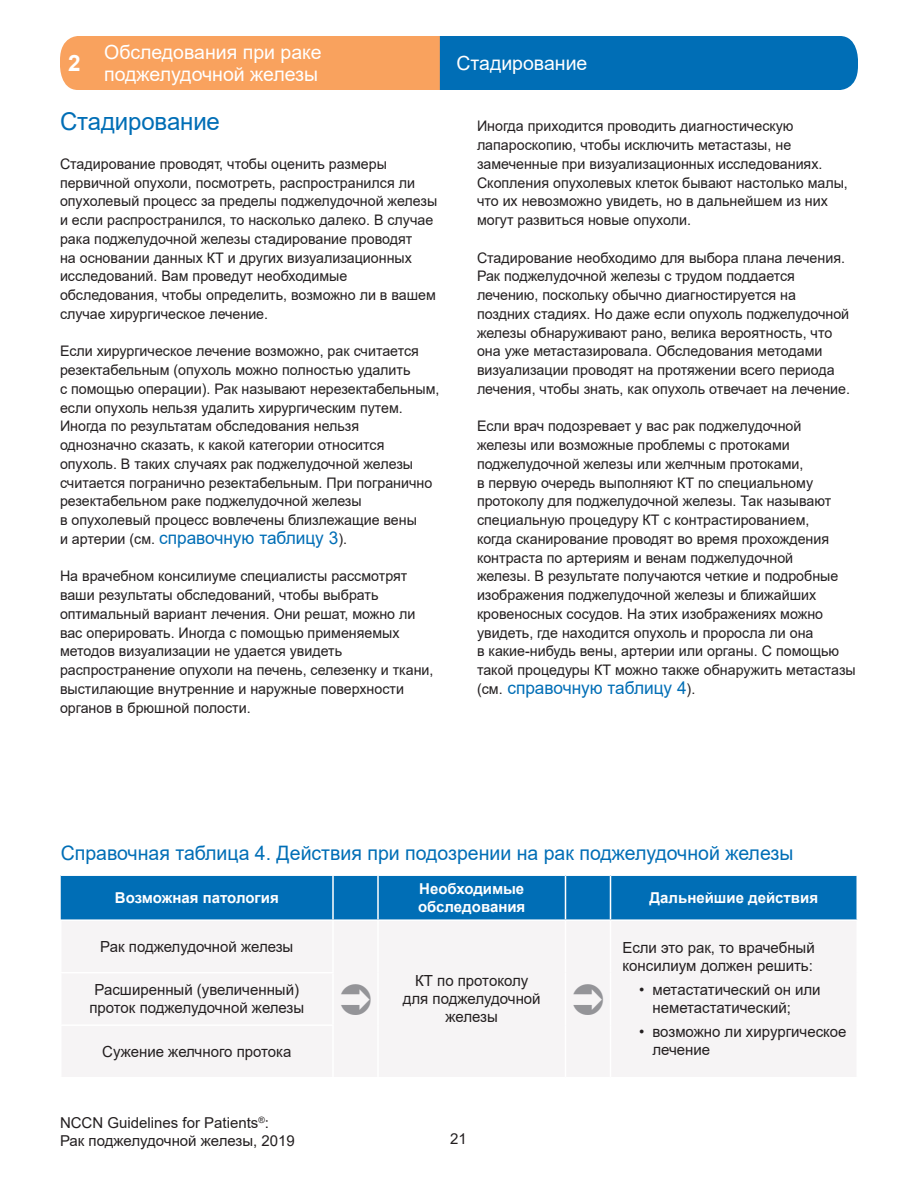
<style>
.page{position:relative;width:918px;height:1188px;background:#fff}
.page>*{position:absolute;margin:0;border:0;box-sizing:border-box;transform-origin:0 0}
.h1_Chapter_2{font:24.45px "Arial";letter-spacing:-.005em;color:#006eb6}
.t1{font:700 22.5px "Arial";color:#fff}
.Guide_title{font:19.95px "Arial";color:#006eb6}
.t2{font:19.5px/22.5px "Arial";color:#fff}
.Body_text{font:17.55px "Arial";color:#006eb6}
.Guide_text{font:15.3px/18px "Arial";color:#231f20}
.Guide_column_head{font:700 15px/18px "Arial";color:#fff}
.t3{font:15px/18px "Arial";color:#231f20}
.Body_text-2{font:14.55px/18.8px "Arial";color:#231f20}
.s1{font-size:14.55px;color:#231f20}
</style>
<div class="page">
<svg style="left:60px;top:36px;width:798px;height:54px;background:#77878d"></svg>
<div style="left:61px;top:876px;width:795px;height:43px;background:#006eb6"></div>
<div style="left:62px;top:921px;width:794px;height:156px;background:#f6f4f5"></div>
<hr style="left:332px;top:921px;width:2px;height:51px;background:#fff">
<hr style="left:377px;top:921px;width:2px;height:52px;background:#fff">
<hr style="left:565px;top:921px;width:1px;height:52px;background:#fff">
<hr style="left:610px;top:921px;width:1px;height:52px;background:#fff">
<hr style="left:60px;top:972px;width:274px;height:1px;background:#fff">
<hr style="left:332px;top:973px;width:2px;height:51px;background:#fff">
<hr style="left:377px;top:973px;width:2px;height:52px;background:#fff">
<hr style="left:565px;top:973px;width:1px;height:52px;background:#fff">
<hr style="left:610px;top:973px;width:1px;height:52px;background:#fff">
<hr style="left:60px;top:1024px;width:274px;height:2px;background:#fff">
<hr style="left:332px;top:1026px;width:2px;height:51px;background:#fff">
<hr style="left:377px;top:1025px;width:2px;height:52px;background:#fff">
<hr style="left:565px;top:1025px;width:1px;height:52px;background:#fff">
<hr style="left:610px;top:1025px;width:1px;height:52px;background:#fff">
<hr style="left:332px;top:876px;width:2px;height:43px;background:#fff">
<hr style="left:377px;top:876px;width:2px;height:43px;background:#fff">
<hr style="left:565px;top:876px;width:1px;height:43px;background:#fff">
<hr style="left:610px;top:876px;width:1px;height:43px;background:#fff">
<svg style="left:341px;top:984px;width:30px;height:31px"></svg>
<svg style="left:574px;top:984px;width:29px;height:31px"></svg>
<p class="t1" style="left:68px;top:47px;width:14px">2</p>
<p class="t2" style="left:104px;top:41px;width:219px">Обследования при раке поджелудочной железы</p>
<p class="t2" style="left:456px;top:52px;width:133px">Стадирование</p>
<h1 class="h1_Chapter_2" style="left:60px;top:105px;width:162px">Стадирование</h1>
<p class="Body_text-2" style="left:60px;top:154px;width:379px">Стадирование проводят, чтобы оценить размеры первичной опухоли, посмотреть, распространился ли опухолевый процесс за пределы поджелудочной железы и если распространился, то насколько далеко. В случае рака поджелудочной железы стадирование проводят<br>на основании данных КТ и других визуализационных исследований. Вам проведут необходимые обследования, чтобы определить, возможно ли в вашем случае хирургическое лечение.</p>
<p class="Body_text-2" style="left:60px;top:342px;width:381px">Если хирургическое лечение возможно, рак считается резектабельным (опухоль можно полностью удалить<br>с помощью операции). Рак называют нерезектабельным, если опухоль нельзя удалить хирургическим путем.<br>Иногда по результатам обследования нельзя однозначно сказать, к какой категории относится опухоль. В таких случаях рак поджелудочной железы считается погранично резектабельным. При погранично резектабельном раке поджелудочной железы<br>в опухолевый процесс вовлечены близлежащие вены</p>
<p class="Body_text" style="left:60px;top:525px;width:289px"><span class="s1">и артерии (см.</span> справочную таблицу 3<span class="s1">).</span></p>
<p class="Body_text-2" style="left:60px;top:567px;width:375px">На врачебном консилиуме специалисты рассмотрят ваши результаты обследований, чтобы выбрать оптимальный вариант лечения. Они решат, можно ли вас оперировать. Иногда с помощью применяемых методов визуализации не удается увидеть распространение опухоли на печень, селезенку и ткани, выстилающие внутренние и наружные поверхности органов в брюшной полости.</p>
<p class="Body_text-2" style="left:477px;top:117px;width:372px">Иногда приходится проводить диагностическую лапароскопию, чтобы исключить метастазы, не замеченные при визуализационных исследованиях.<br>Скопления опухолевых клеток бывают настолько малы, что их невозможно увидеть, но в дальнейшем из них могут развиться новые опухоли.</p>
<p class="Body_text-2" style="left:477px;top:248px;width:375px">Стадирование необходимо для выбора плана лечения.<br>Рак поджелудочной железы с трудом поддается лечению, поскольку обычно диагностируется на поздних стадиях. Но даже если опухоль поджелудочной железы обнаруживают рано, велика вероятность, что она уже метастазировала. Обследования методами визуализации проводят на протяжении всего периода лечения, чтобы знать, как опухоль отвечает на лечение.</p>
<p class="Body_text-2" style="left:477px;top:417px;width:380px">Если врач подозревает у вас рак поджелудочной<br>железы или возможные проблемы с протоками поджелудочной железы или желчным протоками,<br>в первую очередь выполняют КТ по специальному протоколу для поджелудочной железы. Так называют специальную процедуру КТ с контрастированием,<br>когда сканирование проводят во время прохождения контраста по артериям и венам поджелудочной<br>железы. В результате получаются четкие и подробные изображения поджелудочной железы и ближайших кровеносных сосудов. На этих изображениях можно увидеть, где находится опухоль и проросла ли она<br>в какие‑нибудь вены, артерии или органы. С помощью такой процедуры КТ можно также обнаружить метастазы</p>
<p class="Body_text" style="left:477px;top:675px;width:220px"><span class="s1">(см.</span> справочную таблицу 4<span class="s1">).</span></p>
<p class="Guide_title" style="left:61px;top:839px;width:734px">Справочная таблица 4. Действия при подозрении на рак поджелудочной железы</p>
<p class="Guide_column_head" style="left:115px;top:889px;width:165px">Возможная патология</p>
<p class="Guide_column_head" style="left:418px;top:880px;width:109px">Необходимые обследования</p>
<p class="Guide_column_head" style="left:650px;top:889px;width:170px">Дальнейшие действия</p>
<p class="Guide_text" style="left:100px;top:937px;width:195px">Рак поджелудочной железы</p>
<p class="Guide_text" style="left:403px;top:972px;width:139px;text-align:center">КТ по протоколу для поджелудочной железы</p>
<p class="Guide_text" style="left:622px;top:939px;width:194px">Если это рак, то врачебный консилиум должен решить:</p>
<p class="Guide_text" style="left:652px;top:981px;width:170px;text-indent:-14px">• метастатический он или неметастатический;</p>
<p class="Guide_text" style="left:652px;top:1023px;width:196px;text-indent:-14px">• возможно ли хирургическое лечение</p>
<p class="Guide_text" style="left:89px;top:981px;width:216px;text-align:center">Расширенный (увеличенный) проток поджелудочной железы</p>
<p class="Guide_text" style="left:102px;top:1042px;width:191px">Сужение желчного протока</p>
<p class="t3" style="left:60px;top:1114px;width:236px">NCCN Guidelines for Patients<sup>®</sup>:<br>Рак поджелудочной железы, 2019</p>
<p class="t3" style="left:450px;top:1129px;width:18px">21</p>
</div>
